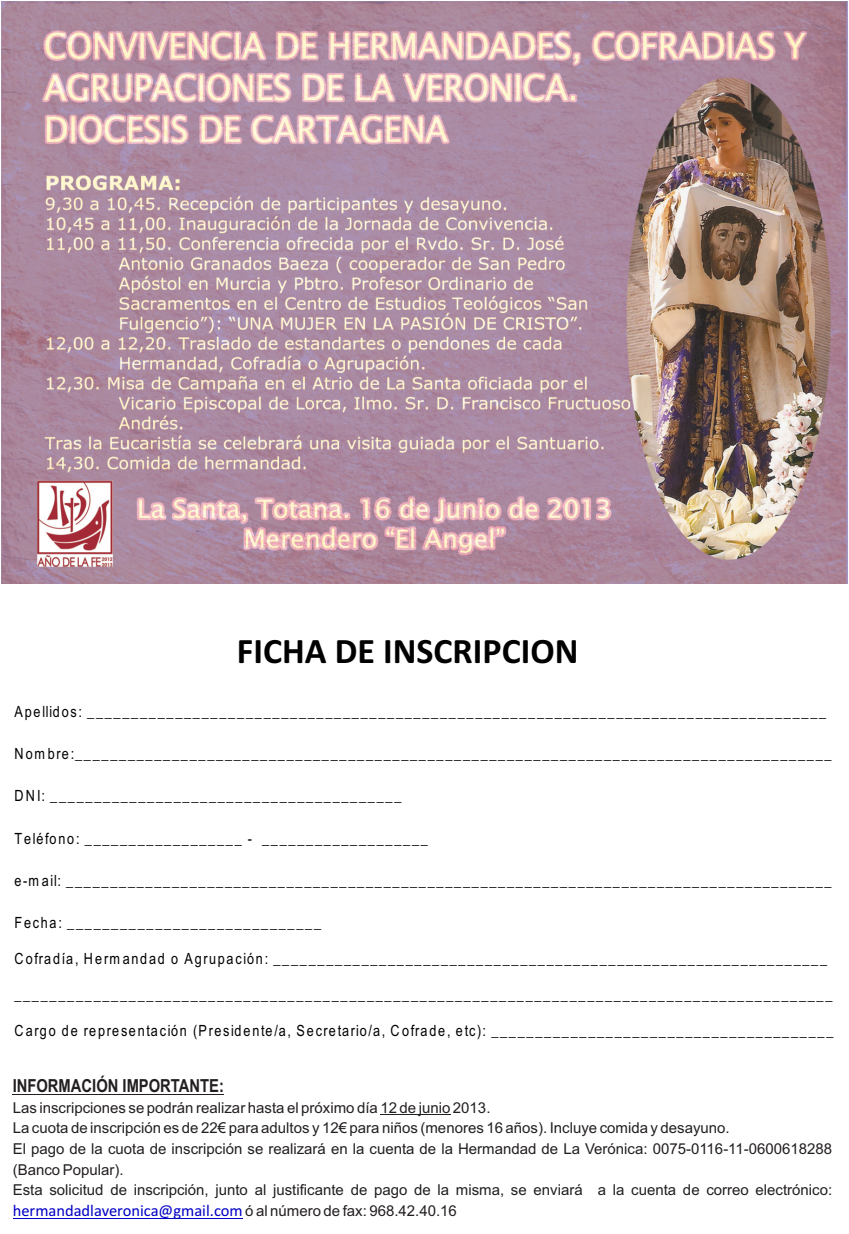
<style>
.page{position:relative;width:849px;height:1234px;background:#fff}
.page>*{position:absolute;margin:0;border:0;box-sizing:border-box;transform-origin:0 0}
.t1{font:700 36px "Calibri";color:#000}
.t2{font:700 18px "Arial Narrow";color:#231f20}
.t3{font:16.5px "Calibri";color:#0000c4}
.t4{font:15.45px "Arial Narrow";letter-spacing:.115em;color:#000}
.t5{font:700 15.45px "Arial Narrow";color:#000}
.t6{font:15px/20.7px "Arial";color:#231f20}
.s1{font-weight:400}
.s2{font-family:"Arial";font-size:15px;color:#231f20}
</style>
<div class="page">
<img style="left:2px;top:1px;width:845px;height:583px">
<hr style="left:13px;top:1093px;width:211px;height:1px;background:#231f20">
<hr style="left:380px;top:1114px;width:70px;height:1px;background:#231f20">
<hr style="left:13px;top:1218px;width:230px;height:1px;background:#0000c4">
<h1 class="t1" style="left:237px;top:636px;width:343px">FICHA DE INSCRIPCION</h1>
<p class="t5" style="left:14px;top:705px;width:813px"><span class="s1">Apellidos:</span> ____________________________________________________________________________________</p>
<p class="t4" style="left:14px;top:748px;width:819px">Nombre:______________________________________________________________________________________</p>
<p class="t4" style="left:14px;top:790px;width:389px">DNI: ________________________________________</p>
<p class="t4" style="left:14px;top:832px;width:415px">Teléfono: __________________ - ___________________</p>
<p class="t4" style="left:14px;top:874px;width:819px">e-mail: _______________________________________________________________________________________</p>
<p class="t4" style="left:14px;top:917px;width:308px">Fecha: _____________________________</p>
<p class="t4" style="left:14px;top:953px;width:814px">Cofradía, Hermandad o Agrupación: _______________________________________________________________</p>
<p class="t4" style="left:14px;top:989px;width:820px">_____________________________________________________________________________________________</p>
<p class="t4" style="left:14px;top:1025px;width:821px">Cargo de representación (Presidente/a, Secretario/a, Cofrade, etc): _______________________________________</p>
<p class="t2" style="left:13px;top:1079px;width:213px">INFORMACIÓN IMPORTANTE:</p>
<p class="t6" style="left:13px;top:1098px;width:821px">Las inscripciones se podrán realizar hasta el próximo día 12 de junio 2013.<br>La cuota de inscripción es de 22€ para adultos y 12€ para niños (menores 16 años). Incluye comida y desayuno.<br>El pago de la cuota de inscripción se realizará en la cuenta de la Hermandad de La Verónica: 0075-0116-11-0600618288 (Banco Popular).<br>Esta solicitud de inscripción, junto al justificante de pago de la misma, se enviará a la cuenta de correo electrónico:</p>
<p class="t3" style="left:13px;top:1204px;width:446px">hermandadlaveronica@gmail.com <span class="s2">ó al número de fax: 968.42.40.16</span></p>
</div>
